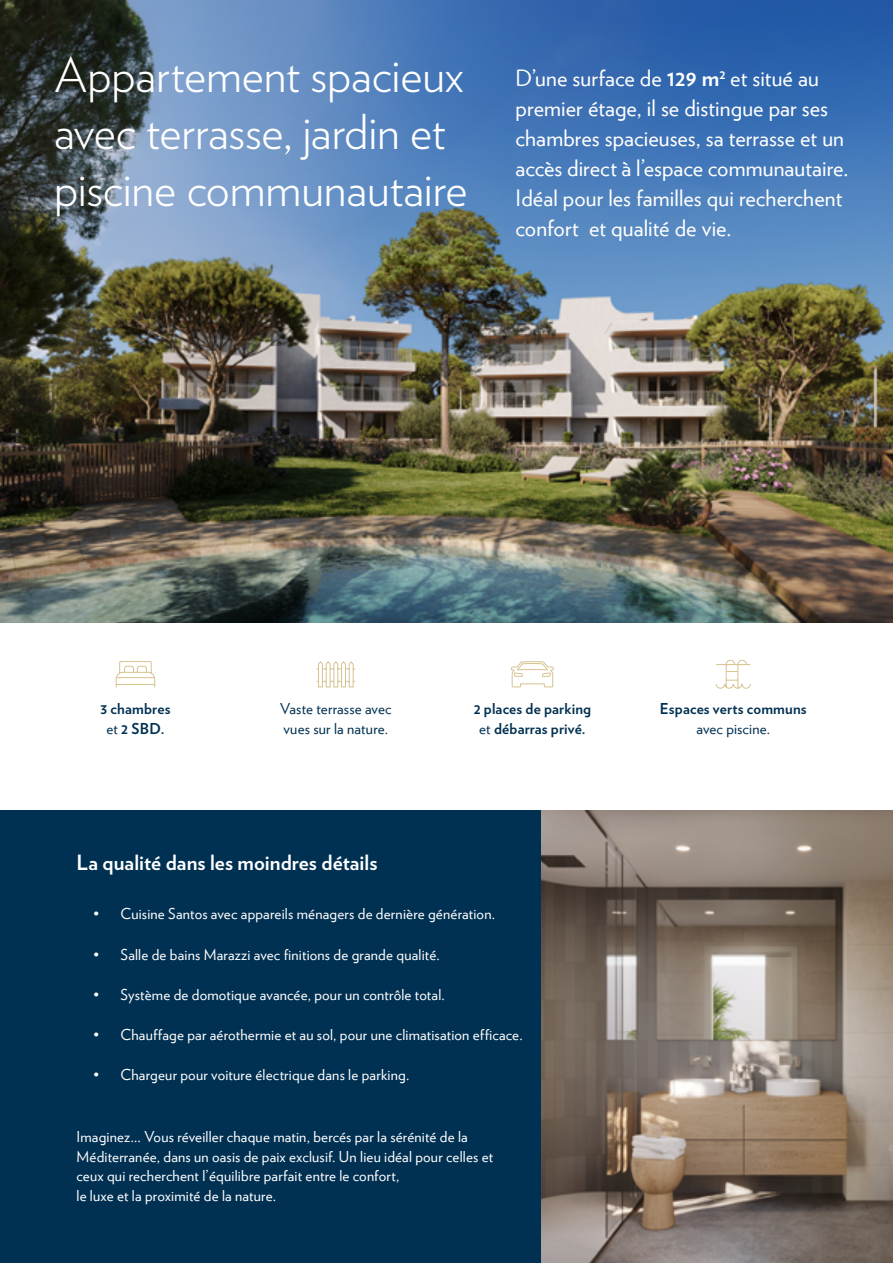
<style>
.page{position:relative;width:893px;height:1263px;background:#fff}
.page>*{position:absolute;margin:0;border:0;box-sizing:border-box;transform-origin:0 0}
.t1{font:300 48px/57px "Verlag";letter-spacing:-.005em;color:#fff}
.t2{font:22.5px/30px "Verlag";letter-spacing:.005em;color:#fff}
.t3{font:700 21px "Verlag";color:#fff}
.t4{font:15px/19.5px "Verlag";letter-spacing:.01em;color:#fff}
.t5{font:700 15px/19.6px "Verlag";letter-spacing:.01em;color:#003052;text-align:center}
.t6{font:15px/19.6px "Verlag";letter-spacing:.01em;color:#003052}
.s1{font-weight:700}
.s2{font-weight:400}
</style>
<div class="page">
<img style="left:0;top:0;width:893px;height:623px">
<div style="left:0;top:810px;width:893px;height:453px;background:#003052"></div>
<svg style="left:115px;top:661px;width:41px;height:27px"></svg>
<svg style="left:510px;top:661px;width:44px;height:27px"></svg>
<svg style="left:715px;top:659px;width:36px;height:30px"></svg>
<svg style="left:316px;top:661px;width:39px;height:27px"></svg>
<img style="left:541px;top:810px;width:352px;height:453px">
<h1 class="t1" style="left:54px;top:44px;width:415px">Appartement spacieux avec terrasse, jardin et piscine communautaire</h1>
<h2 class="t2" style="left:516px;top:62px;width:334px">D’une surface de <span class="s1">129 m</span><sup>2</sup> et situé au premier étage, il se distingue par ses chambres spacieuses, sa terrasse et un accès direct à l’espace communautaire.<br>Idéal pour les familles qui recherchent confort et qualité de vie.</h2>
<p class="t5" style="left:100px;top:698px;width:72px">3 chambres <span class="s2">et</span> 2 SBD.</p>
<p class="t5" style="left:474px;top:698px;width:119px">2 places de parking <span class="s2">et</span> débarras privé.</p>
<p class="t5" style="left:660px;top:698px;width:148px">Espaces verts communs</p>
<p class="t6" style="left:280px;top:698px;width:113px">Vaste terrasse avec vues sur la nature.</p>
<p class="t6" style="left:696px;top:718px;width:75px">avec piscine.</p>
<h3 class="t3" style="left:77px;top:846px;width:302px">La qualité dans les moindres détails</h3>
<p class="t4" style="left:94px;top:903px;width:403px">• Cuisine Santos avec appareils ménagers de dernière génération.</p>
<p class="t4" style="left:94px;top:943px;width:348px">• Salle de bains Marazzi avec finitions de grande qualité.</p>
<p class="t4" style="left:94px;top:984px;width:353px">• Système de domotique avancée, pour un contrôle total.</p>
<p class="t4" style="left:94px;top:1024px;width:431px">• Chauffage par aérothermie et au sol, pour une climatisation efficace.</p>
<p class="t4" style="left:94px;top:1064px;width:317px">• Chargeur pour voiture électrique dans le parking.</p>
<p class="t4" style="left:77px;top:1126px;width:418px">Imaginez… Vous réveiller chaque matin, bercés par la sérénité de la Méditerranée, dans un oasis de paix exclusif. Un lieu idéal pour celles et ceux qui recherchent l’équilibre parfait entre le confort,<br>le luxe et la proximité de la nature.</p>
</div>
